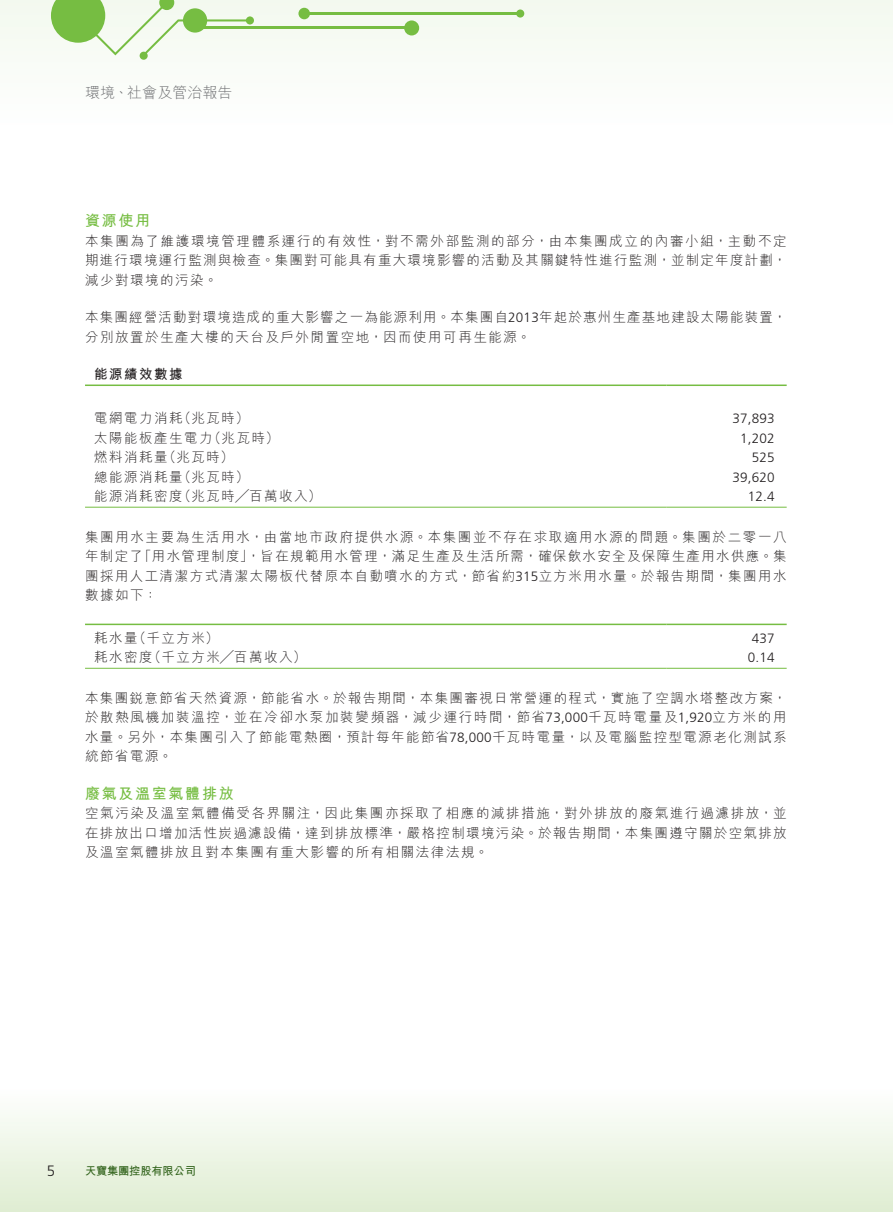
<style>
.page{position:relative;width:893px;height:1212px;background:#fff}
.page>*{position:absolute;margin:0;border:0;box-sizing:border-box;transform-origin:0 0}
._04___H2{font:700 15px "M Hei HK";letter-spacing:.115em;color:#76bd42}
.t1{font:300 15px "M Hei HK";letter-spacing:.005em;color:#6c6d70}
.t2{font:300 15px "Frutiger LT Std";color:#231f20}
._11_P0{font:300 13.5px/19.5px "M Hei HK";letter-spacing:.105em;color:#231f20;text-align:justify}
._15_Table_Stub{font:300 13.5px "M Hei HK";letter-spacing:.115em;color:#231f20}
._01_Body_Text{font:300 13.5px "Frutiger LT Std";letter-spacing:.015em;color:#231f20}
._15_Table_Stub-2{font:700 13.5px "M Hei HK";letter-spacing:.115em;color:#231f20}
.t3{font:700 11.25px "M Hei HK";letter-spacing:-.015em;color:#30621a}
.s1{font-family:"Frutiger LT Std"}
</style>
<div class="page">
<div style="left:0;top:1089px;width:893px;height:123px;background:linear-gradient(to bottom,#fefffe,#dfedd1)"></div>
<div style="left:0;top:0;width:893px;height:127px;background:#f9fcf8"></div>
<div style="left:298px;top:8px;width:12px;height:11px;background:#76bd42;border-radius:50%"></div>
<div style="left:404px;top:20px;width:15px;height:15px;background:#76bd42;border-radius:50%"></div>
<div style="left:246px;top:16px;width:8px;height:9px;background:#76bd42;border-radius:50%"></div>
<div style="left:516px;top:9px;width:8px;height:9px;background:#76bd42;border-radius:50%"></div>
<div style="left:140px;top:52px;width:8px;height:8px;background:#76bd42;border-radius:50%"></div>
<svg style="left:51px;top:0;width:198px;height:56px"></svg>
<hr style="left:195px;top:26px;width:217px;height:2px;background:#76bd42">
<hr style="left:303px;top:12px;width:217px;height:2px;background:#76bd42">
<hr style="left:85px;top:384px;width:582px;height:2px;background:#76bd42">
<hr style="left:667px;top:384px;width:120px;height:2px;background:#76bd42">
<hr style="left:85px;top:507px;width:582px;height:1px;background:#76bd42">
<hr style="left:667px;top:507px;width:120px;height:1px;background:#76bd42">
<hr style="left:85px;top:624px;width:582px;height:1px;background:#76bd42">
<hr style="left:667px;top:624px;width:120px;height:1px;background:#76bd42">
<hr style="left:85px;top:668px;width:582px;height:1px;background:#76bd42">
<hr style="left:667px;top:668px;width:120px;height:1px;background:#76bd42">
<p class="t1" style="left:85px;top:82px;width:149px">環境、社會及管治報告</p>
<p class="_04___H2" style="left:85px;top:210px;width:67px">資源使用</p>
<p class="_11_P0" style="left:85px;top:230px;width:703px">本集團為了維護環境管理體系運行的有效性，對不需外部監測的部分，由本集團成立的內審小組，主動不定期進行環境運行監測與檢查。集團對可能具有重大環境影響的活動及其關鍵特性進行監測，並制定年度計劃，減少對環境的污染。</p>
<p class="_11_P0" style="left:85px;top:307px;width:703px">本集團經營活動對環境造成的重大影響之一為能源利用。本集團自<span class="s1">2013</span>年起於惠州生產基地建設太陽能裝置，分別放置於生產大樓的天台及戶外閒置空地，因而使用可再生能源。</p>
<p class="_15_Table_Stub-2" style="left:94px;top:364px;width:90px">能源績效數據</p>
<p class="_01_Body_Text" style="left:732px;top:411px;width:44px">37,893</p>
<p class="_15_Table_Stub" style="left:94px;top:409px;width:90px">電網電力消耗</p>
<p class="_15_Table_Stub" style="left:178px;top:409px;width:72px">（兆瓦時(</p>
<p class="_15_Table_Stub" style="left:208px;top:428px;width:72px">（兆瓦時(</p>
<p class="_15_Table_Stub" style="left:94px;top:428px;width:120px">太陽能板產生電力</p>
<p class="_01_Body_Text" style="left:740px;top:430px;width:36px">1,202</p>
<p class="_15_Table_Stub" style="left:163px;top:448px;width:72px">（兆瓦時(</p>
<p class="_15_Table_Stub" style="left:94px;top:448px;width:75px">燃料消耗量</p>
<p class="_01_Body_Text" style="left:752px;top:450px;width:24px">525</p>
<p class="_15_Table_Stub" style="left:178px;top:467px;width:72px">（兆瓦時(</p>
<p class="_15_Table_Stub" style="left:94px;top:467px;width:90px">總能源消耗量</p>
<p class="_01_Body_Text" style="left:732px;top:469px;width:44px">39,620</p>
<p class="_15_Table_Stub" style="left:178px;top:487px;width:145px">（兆瓦時╱百萬收入(</p>
<p class="_15_Table_Stub" style="left:94px;top:487px;width:90px">能源消耗密度</p>
<p class="_11_P0" style="left:85px;top:526px;width:703px;text-align:right">集團用水主要為生活用水，由當地市政府提供水源。本集團並不存在求取適用水源的問題。集團於二零一八「用水管理制度，」旨在規範用水管理，滿足生產及生活所需，確保飲水安全及保障生產用水供應。集</p>
<p class="_01_Body_Text" style="left:748px;top:489px;width:28px">12.4</p>
<p class="_11_P0" style="left:85px;top:546px;width:703px;text-align:left">年制定了<br>團採用人工清潔方式清潔太陽板代替原本自動噴水的方式，節省約<span class="s1">315</span>立方米用水量。於報告期間，集團用水數據如下：</p>
<p class="_01_Body_Text" style="left:752px;top:631px;width:24px">437</p>
<p class="_15_Table_Stub" style="left:133px;top:628px;width:87px">（千立方米(</p>
<p class="_15_Table_Stub" style="left:94px;top:628px;width:45px">耗水量</p>
<p class="_15_Table_Stub" style="left:148px;top:648px;width:160px">（千立方米╱百萬收入(</p>
<p class="_15_Table_Stub" style="left:94px;top:648px;width:60px">耗水密度</p>
<p class="_11_P0" style="left:85px;top:687px;width:703px">本集團銳意節省天然資源，節能省水。於報告期間，本集團審視日常營運的程式，實施了空調水塔整改方案，於散熱風機加裝溫控，並在冷卻水泵加裝變頻器，減少運行時間，節省<span class="s1">73,000</span>千瓦時電量及<span class="s1">1,920</span>立方米的用水量。另外，本集團引入了節能電熱圈，預計每年能節省<span class="s1">78,000</span>千瓦時電量，以及電腦監控型電源老化測試系統節省電源。</p>
<p class="_04___H2" style="left:85px;top:782px;width:150px">廢氣及溫室氣體排放</p>
<p class="_11_P0" style="left:85px;top:803px;width:703px">空氣污染及溫室氣體備受各界關注，因此集團亦採取了相應的減排措施，對外排放的廢氣進行過濾排放，並在排放出口增加活性炭過濾設備，達到排放標準，嚴格控制環境污染。於報告期間，本集團遵守關於空氣排放及溫室氣體排放且對本集團有重大影響的所有相關法律法規。</p>
<p class="_01_Body_Text" style="left:748px;top:650px;width:28px">0.14</p>
<p class="t2" style="left:47px;top:1162px;width:10px">5</p>
<p class="t3" style="left:85px;top:1163px;width:112px">天寶集團控股有限公司</p>
</div>
